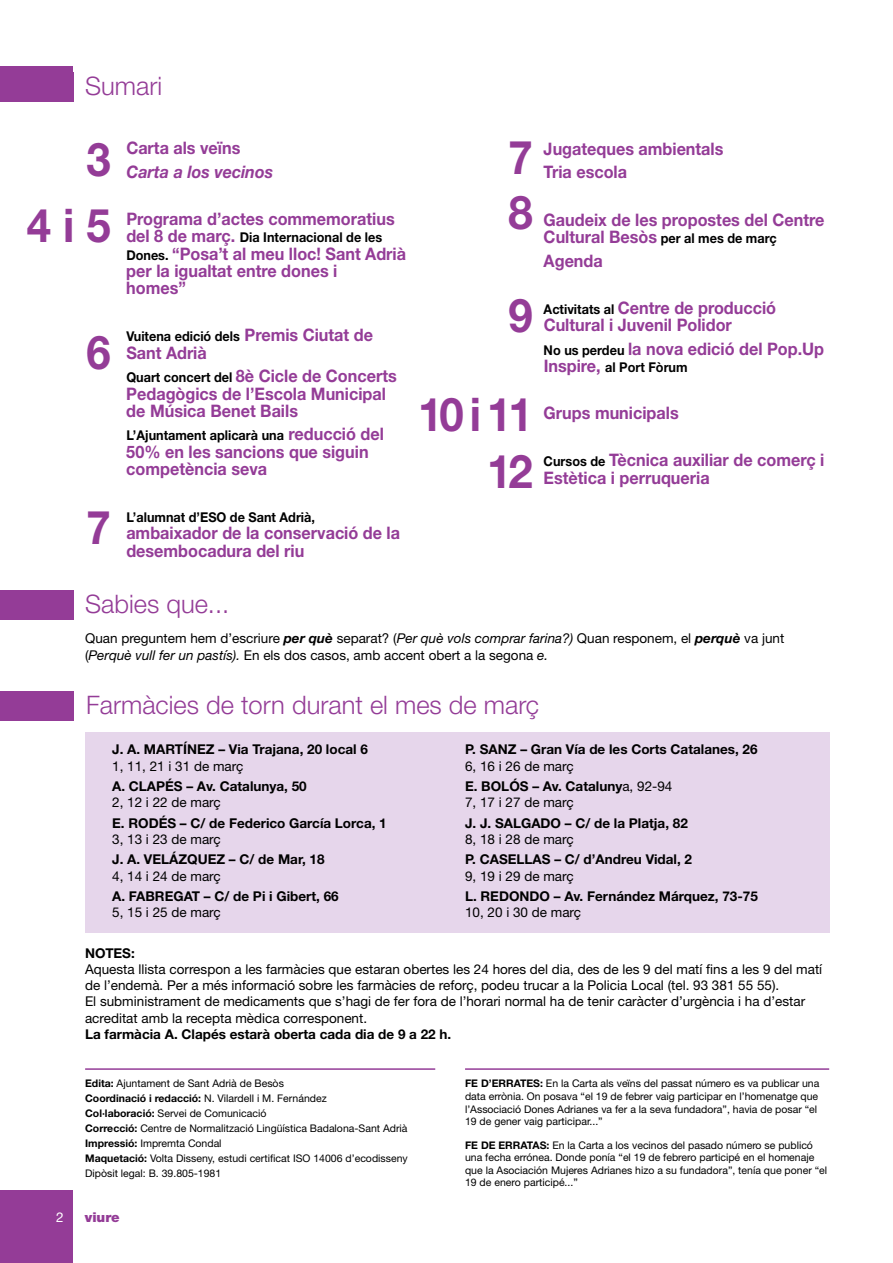
<style>
.page{position:relative;width:893px;height:1263px;background:#fff}
.page>*{position:absolute;margin:0;border:0;box-sizing:border-box;transform-origin:0 0}
.t1{font:700 46.5px/66.3px "Helvetica Neue LT Std";color:#943c97;text-align:right;scale:.94 1}
.t2{font:300 25.5px "Helvetica Neue LT Std";color:#943c97}
.t3{font:700 17.25px/17.2px "Helvetica Neue LT Std";color:#943c97;scale:.94 1}
.t4{font:italic 700 17.25px "Helvetica Neue LT Std";color:#943c97;scale:.94 1}
.t5{font:13.5px/16.2px "Helvetica Neue LT Std";color:#000}
.t6{font:700 13.5px "Helvetica Neue LT Std";color:#000}
.t7{font:700 13.5px "Helvetica Neue LT Std";color:#000;scale:.94 1}
.t8{font:900 13.5px "Helvetica Neue LT Std";color:#943c97}
.t9{font:13.5px "Helvetica Neue LT Std";color:#fff}
.t10{font:10.5px/15px "Helvetica Neue LT Std";color:#000}
.s1{font-size:17.25px;color:#943c97}
.s2{font-size:13.5px;color:#000}
.s3{font-weight:700;font-style:italic}
.s4{font-style:italic}
.s5{font-weight:700}
</style>
<div class="page">
<div style="left:0;top:1191px;width:72px;height:72px;background:#943c97"></div>
<div style="left:0;top:66px;width:73px;height:30px;background:#943c97"></div>
<div style="left:0;top:72px;width:73px;height:30px;background:#943c97"></div>
<div style="left:0;top:691px;width:73px;height:30px;background:#943c97"></div>
<div style="left:85px;top:733px;width:744px;height:200px;background:#e6d6eb"></div>
<hr style="left:85px;top:1068px;width:350px;height:2px;background:#943c97">
<hr style="left:465px;top:1068px;width:364px;height:2px;background:#943c97">
<div style="left:0;top:590px;width:73px;height:30px;background:#943c97"></div>
<h2 class="t2" style="left:85px;top:70px;width:78px">Sumari</h2>
<h1 class="t1" style="left:27px;top:125px;width:91px">3<br>4 i 5</h1>
<h1 class="t1" style="left:87px;top:318px;width:27px">6</h1>
<h1 class="t1" style="left:87px;top:493px;width:27px">7</h1>
<h3 class="t3" style="left:126px;top:139px;width:123px">Carta als veïns</h3>
<h3 class="t4" style="left:126px;top:161px;width:158px">Carta a los vecinos</h3>
<h3 class="t3" style="left:126px;top:210px;width:287px">Programa d’actes commemoratius</h3>
<p class="t7" style="left:126px;top:229px;width:274px"><span class="s1">del 8 de març.</span> Dia Internacional de les</p>
<h3 class="t3" style="left:126px;top:244px;width:299px"><span class="s2">Dones.</span> “Posa’t al meu lloc! Sant Adrià per la igualtat entre dones i<br>homes”</h3>
<p class="t7" style="left:126px;top:328px;width:264px">Vuitena edició dels <span class="s1">Premis Ciutat de</span></p>
<h3 class="t3" style="left:126px;top:340px;width:289px;line-height:23.7px">Sant Adrià<br><span class="s2">Quart concert del</span> 8è Cicle de Concerts</h3>
<h3 class="t3" style="left:126px;top:384px;width:278px">Pedagògics de l’Escola Municipal de Música Benet Bails</h3>
<p class="t7" style="left:126px;top:427px;width:276px">L’Ajuntament aplicarà una <span class="s1">reducció del</span></p>
<h3 class="t3" style="left:126px;top:442px;width:259px">50% en les sancions que siguin competència seva</h3>
<p class="t7" style="left:126px;top:509px;width:202px">L’alumnat d’ESO de Sant Adrià,</p>
<h3 class="t3" style="left:126px;top:524px;width:293px">ambaixador de la conservació de la desembocadura del riu</h3>
<h1 class="t1" style="left:508px;top:128px;width:27px;line-height:55.8px;text-align:left">7<br>8</h1>
<h1 class="t1" style="left:418px;top:265px;width:123px;line-height:99.3px">9<br>10 i 11</h1>
<h1 class="t1" style="left:487px;top:437px;width:50px">12</h1>
<h3 class="t3" style="left:544px;top:136px;width:193px;line-height:23.7px">Jugateques ambientals<br>Tria escola</h3>
<h3 class="t3" style="left:544px;top:210px;width:300px">Gaudeix de les propostes del Centre</h3>
<p class="t7" style="left:544px;top:230px;width:249px"><span class="s1">Cultural Besòs</span> per al mes de març</p>
<h3 class="t3" style="left:544px;top:251px;width:64px">Agenda</h3>
<h3 class="t3" style="left:544px;top:299px;width:249px"><span class="s2">Activitats al</span> Centre de producció<br>Cultural i Juvenil Polidor</h3>
<h3 class="t3" style="left:544px;top:339px;width:300px"><span class="s2">No us perdeu</span> la nova edició del Pop.Up</h3>
<p class="t7" style="left:544px;top:359px;width:155px"><span class="s1">Inspire,</span> al Port Fòrum</p>
<h3 class="t3" style="left:544px;top:404px;width:145px">Grups municipals</h3>
<h3 class="t3" style="left:544px;top:451px;width:300px"><span class="s2">Cursos de</span> Tècnica auxiliar de comerç i<br>Estètica i perruqueria</h3>
<h2 class="t2" style="left:85px;top:588px;width:146px">Sabies que...</h2>
<p class="t5" style="left:85px;top:630px;width:701px;line-height:17.2px">Quan preguntem hem d’escriure <span class="s3">per què</span> separat? (<span class="s4">Per què vols comprar farina?)</span> Quan responem, el <span class="s3">perquè</span> va junt (<span class="s4">Perquè vull fer un pastís).</span> En els dos casos, amb accent obert a la segona <span class="s4">e.</span></p>
<h2 class="t2" style="left:86px;top:690px;width:454px">Farmàcies de torn durant el mes de març</h2>
<p class="t6" style="left:112px;top:741px;width:257px">J. A. MARTÍNEZ – Via Trajana, 20 local 6</p>
<p class="t5" style="left:112px;top:758px;width:133px">1, 11, 21 i 31 de març</p>
<p class="t6" style="left:112px;top:778px;width:196px">A. CLAPÉS – Av. Catalunya, 50</p>
<p class="t5" style="left:112px;top:794px;width:110px">2, 12 i 22 de març</p>
<p class="t6" style="left:112px;top:815px;width:276px">E. RODÉS – C/ de Federico García Lorca, 1</p>
<p class="t5" style="left:112px;top:831px;width:110px">3, 13 i 23 de març</p>
<p class="t6" style="left:112px;top:851px;width:214px">J. A. VELÁZQUEZ – C/ de Mar, 18</p>
<p class="t5" style="left:112px;top:867px;width:110px">4, 14 i 24 de març</p>
<p class="t6" style="left:112px;top:888px;width:228px">A. FABREGAT – C/ de Pi i Gibert, 66</p>
<p class="t5" style="left:112px;top:904px;width:110px">5, 15 i 25 de març</p>
<p class="t6" style="left:465px;top:741px;width:294px">P. SANZ – Gran Vía de les Corts Catalanes, 26</p>
<p class="t5" style="left:465px;top:755px;width:209px;line-height:20.4px">6, 16 i 26 de març<br><span class="s5">E. BOLÓS – Av. Cataluny</span>a, 92-94</p>
<p class="t5" style="left:465px;top:794px;width:110px">7, 17 i 27 de març</p>
<p class="t6" style="left:465px;top:815px;width:224px">J. J. SALGADO – C/ de la Platja, 82</p>
<p class="t5" style="left:465px;top:831px;width:110px">8, 18 i 28 de març</p>
<p class="t6" style="left:465px;top:851px;width:229px">P. CASELLAS – C/ d’Andreu Vidal, 2</p>
<p class="t5" style="left:465px;top:867px;width:110px">9, 19 i 29 de març</p>
<p class="t6" style="left:465px;top:888px;width:294px">L. REDONDO – Av. Fernández Márquez, 73-75</p>
<p class="t5" style="left:465px;top:904px;width:118px">10, 20 i 30 de març</p>
<p class="t6" style="left:85px;top:945px;width:51px">NOTES:</p>
<p class="t5" style="left:85px;top:961px;width:739px">Aquesta llista correspon a les farmàcies que estaran obertes les 24 hores del dia, des de les 9 del matí fins a les 9 del matí de l’endemà. Per a més informació sobre les farmàcies de reforç, podeu trucar a la Policia Local (tel. 93 381 55 55).<br>El subministrament de medicaments que s’hagi de fer fora de l’horari normal ha de tenir caràcter d’urgència i ha d’estar acreditat amb la recepta mèdica corresponent.</p>
<p class="t6" style="left:85px;top:1026px;width:368px">La farmàcia A. Clapés estarà oberta cada dia de 9 a 22 h.</p>
<p class="t10" style="left:85px;top:1076px;width:324px"><span class="s5">Edita:</span> Ajuntament de Sant Adrià de Besòs<br><span class="s5">Coordinació i redacció:</span> N. Vilardell i M. Fernández<br><span class="s5">Col·laboració:</span> Servei de Comunicació<br><span class="s5">Correcció:</span> Centre de Normalització Lingüística Badalona-Sant Adrià <span class="s5">Impressió:</span> Impremta Condal<br><span class="s5">Maquetació:</span> Volta Disseny, estudi certificat ISO 14006 d’ecodisseny Dipòsit legal: B. 39.805-1981</p>
<p class="t10" style="left:465px;top:1077px;width:356px;line-height:12.6px"><span class="s5">FE D’ERRATES:</span> En la Carta als veïns del passat número es va publicar una data errònia. On posava “el 19 de febrer vaig participar en l’homenatge que l’Associació Dones Adrianes va fer a la seva fundadora”, havia de posar “el 19 de gener vaig participar...”</p>
<p class="t10" style="left:465px;top:1138px;width:364px;line-height:12.6px"><span class="s5">FE DE ERRATAS:</span> En la Carta a los vecinos del pasado número se publicó una fecha errónea. Donde ponía “el 19 de febrero participé en el homenaje que la Asociación Mujeres Adrianes hizo a su fundadora”, tenía que poner “el 19 de enero participé...”</p>
<p class="t9" style="left:56px;top:1209px;width:9px">2</p>
<p class="t8" style="left:85px;top:1209px;width:36px">viure</p>
</div>
